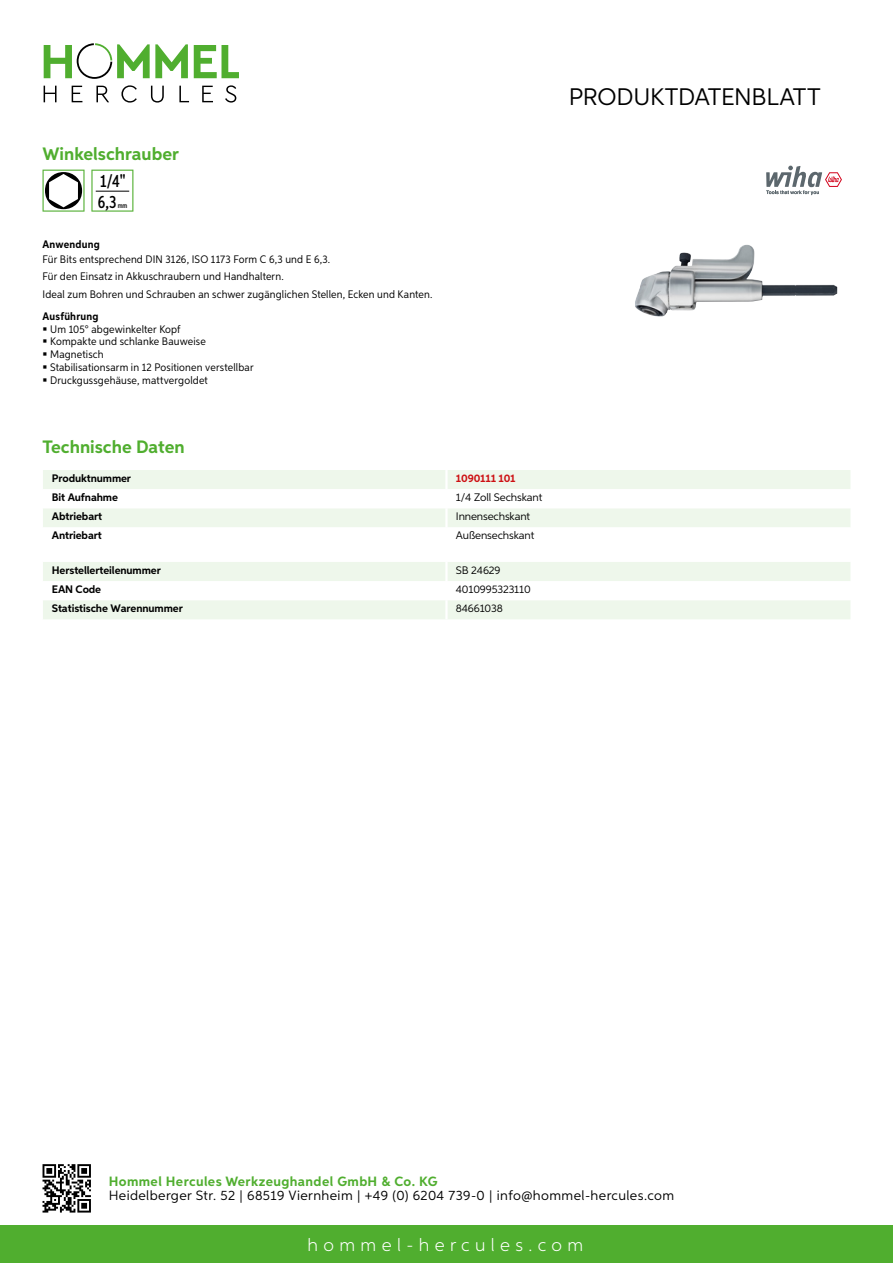
<style>
.page{position:relative;width:893px;height:1263px;background:#fff}
.page>*{position:absolute;margin:0;border:0;box-sizing:border-box;transform-origin:0 0}
.t1{font:24px "Aspira";letter-spacing:-.01em;color:#000}
.t2{font:700 18px "Aspira";color:#50ae2f}
.t3{font:300 18px "Aspira";letter-spacing:.3em;color:#fff}
.t4{font:500 17.85px/20.4px "Aspira XX Nar";color:#000}
.t5{font:13.5px "Aspira";letter-spacing:.03em;color:#000}
.t6{font:700 13.5px "Aspira";letter-spacing:.03em;color:#50ae2f}
.t7{font:10.95px/12.8px "Aspira Nar";letter-spacing:.015em;color:#000}
.t8{font:700 10.95px "Aspira";letter-spacing:-.01em;color:#000}
.t9{font:10.95px "Aspira";letter-spacing:-.01em;color:#000}
.t10{font:700 10.95px "Aspira Nar";letter-spacing:.02em;color:#000}
.t11{font:700 10.95px "Aspira";letter-spacing:-.01em;color:#cd1013}
.t12{font:500 7.35px "Aspira XX Nar";color:#000}
</style>
<div class="page">
<div style="left:0;top:1226px;width:893px;height:37px;background:#50ae2f"></div>
<svg style="left:43px;top:1164px;width:48px;height:48px"></svg>
<svg style="left:194px;top:45px;width:45px;height:33px"></svg>
<svg style="left:44px;top:43px;width:144px;height:36px"></svg>
<svg style="left:44px;top:86px;width:13px;height:16px"></svg>
<svg style="left:72px;top:86px;width:10px;height:16px"></svg>
<svg style="left:96px;top:86px;width:13px;height:16px"></svg>
<svg style="left:121px;top:85px;width:16px;height:18px"></svg>
<svg style="left:151px;top:86px;width:13px;height:17px"></svg>
<svg style="left:179px;top:86px;width:10px;height:16px"></svg>
<svg style="left:202px;top:86px;width:11px;height:16px"></svg>
<svg style="left:225px;top:85px;width:11px;height:18px"></svg>
<div style="left:43px;top:470px;width:807px;height:19px;background:#eef7eb"></div>
<div style="left:43px;top:508px;width:807px;height:19px;background:#eef7eb"></div>
<hr style="left:445px;top:470px;width:3px;height:19px;background:#fff">
<hr style="left:445px;top:508px;width:3px;height:19px;background:#fff">
<svg style="left:43px;top:562px;width:807px;height:57px"></svg>
<hr style="left:445px;top:600px;width:3px;height:19px;background:#fff">
<svg style="left:43px;top:170px;width:42px;height:42px"></svg>
<svg style="left:91px;top:170px;width:42px;height:42px"></svg>
<hr style="left:96px;top:191px;width:33px;height:1px;background:#000">
<img style="left:635px;top:245px;width:160px;height:72px">
<svg style="left:766px;top:166px;width:76px;height:29px"></svg>
<h2 class="t2" style="left:43px;top:142px;width:138px">Winkelschrauber</h2>
<h3 class="t4" style="left:98px;top:171px;width:29px">1/4"<br>6,3</h3>
<p class="t12" style="left:118px;top:201px;width:11px">mm</p>
<p class="t10" style="left:43px;top:237px;width:59px">Anwendung</p>
<p class="t7" style="left:43px;top:250px;width:391px;line-height:17.5px">Für Bits entsprechend DIN 3126, ISO 1173 Form C 6,3 und E 6,3.<br>Für den Einsatz in Akkuschraubern und Handhaltern.<br>Ideal zum Bohren und Schrauben an schwer zugänglichen Stellen, Ecken und Kanten.</p>
<p class="t10" style="left:43px;top:309px;width:58px">Ausführung</p>
<p class="t7" style="left:50px;top:322px;width:205px">Um 105° abgewinkelter Kopf<br>Kompakte und schlanke Bauweise<br>Magnetisch<br>Stabilisationsarm in 12 Positionen verstellbar<br>Druckgussgehäuse, mattvergoldet</p>
<h2 class="t2" style="left:43px;top:436px;width:144px">Technische Daten</h2>
<p class="t8" style="left:52px;top:471px;width:81px">Produktnummer</p>
<p class="t11" style="left:456px;top:471px;width:61px">1090111 101</p>
<p class="t8" style="left:52px;top:491px;width:68px">Bit Aufnahme</p>
<p class="t9" style="left:456px;top:491px;width:88px">1/4 Zoll Sechskant</p>
<p class="t8" style="left:52px;top:510px;width:52px">Abtriebart</p>
<p class="t9" style="left:456px;top:510px;width:76px">Innensechskant</p>
<p class="t8" style="left:52px;top:529px;width:51px">Antriebart</p>
<p class="t9" style="left:456px;top:529px;width:80px">Außensechskant</p>
<p class="t8" style="left:52px;top:563px;width:111px">Herstellerteilenummer</p>
<p class="t9" style="left:456px;top:563px;width:46px">SB 24629</p>
<p class="t8" style="left:52px;top:582px;width:51px">EAN Code</p>
<p class="t9" style="left:456px;top:583px;width:76px">4010995323110</p>
<p class="t8" style="left:52px;top:602px;width:132px">Statistische Warennummer</p>
<p class="t9" style="left:456px;top:602px;width:49px">84661038</p>
<h1 class="t1" style="left:569px;top:82px;width:253px">Produktdatenblatt</h1>
<p class="t6" style="left:109px;top:1172px;width:330px">Hommel Hercules Werkzeughandel GmbH &amp; Co. KG</p>
<p class="t5" style="left:109px;top:1187px;width:567px">Heidelberger Str. 52 | 68519 Viernheim | +49 (0) 6204 739-0 | info@hommel-hercules.com</p>
<h2 class="t3" style="left:307px;top:1234px;width:277px">hommel-hercules.com</h2>
</div>
